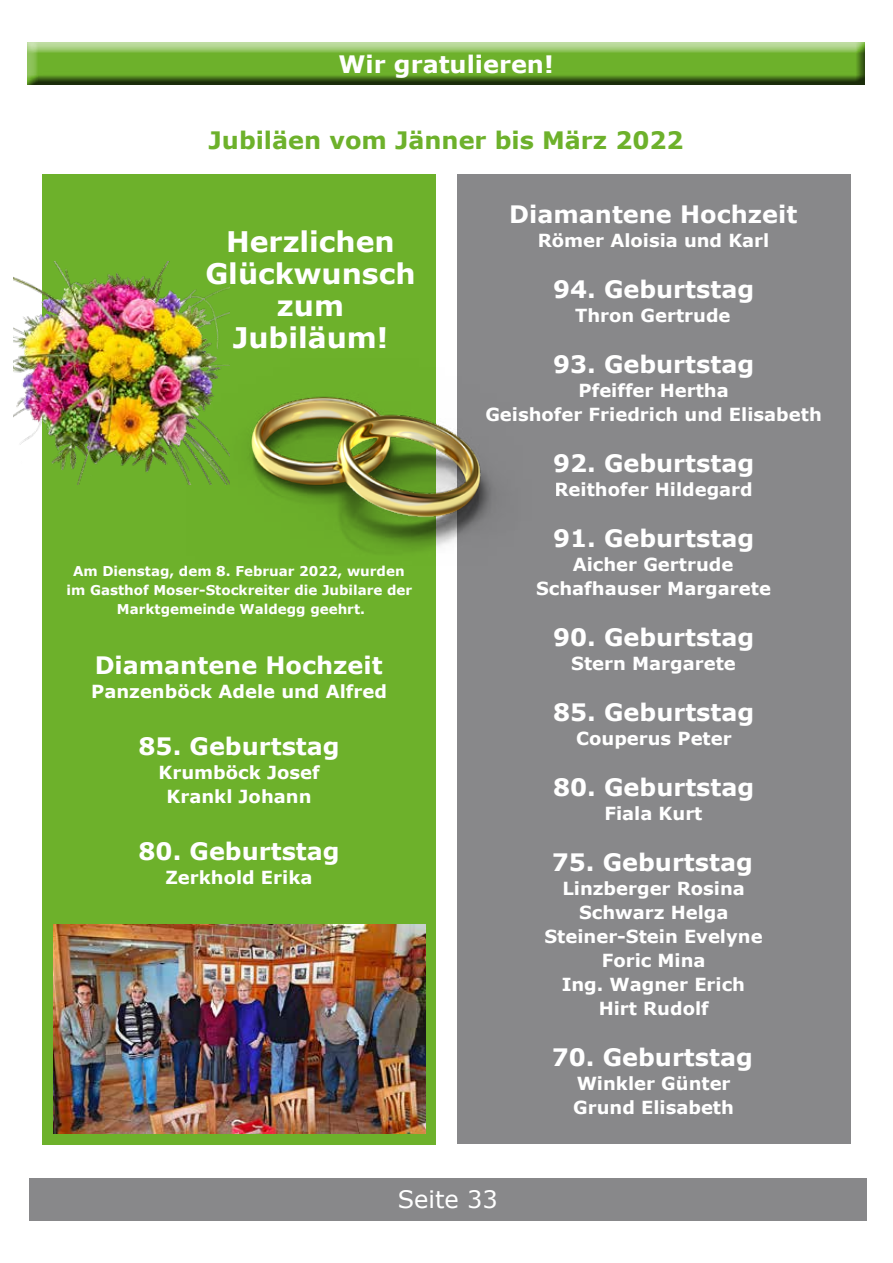
<style>
.page{position:relative;width:893px;height:1263px;background:#fff}
.page>*{position:absolute;margin:0;border:0;box-sizing:border-box;transform-origin:0 0}
.t1{font:700 28.35px/31.8px "Verdana";color:#fff;text-align:center}
.t2{font:700 24px "Verdana";color:#fff}
.t3{font:700 24px "Verdana";color:#6db12b}
.t4{font:24px "Verdana";color:#fff}
.t5{font:700 18px/24px "Verdana";color:#fff;text-align:center}
.t6{font:700 13.5px/19.2px "Verdana";color:#fff;text-align:center}
</style>
<div class="page">
<div style="left:29px;top:1178px;width:837px;height:42px;background:#88888a"></div>
<div style="left:27px;top:42px;width:841px;height:43px;background:#000;opacity:.75"></div>
<div style="left:43px;top:174px;width:393px;height:377px;background:#6db12b"></div>
<div style="left:43px;top:546px;width:393px;height:598px;background:#6db12b"></div>
<div style="left:457px;top:174px;width:393px;height:970px;background:#88888a"></div>
<img style="left:53px;top:924px;width:372px;height:209px">
<img style="left:342px;top:531px;width:124px;height:21px">
<img style="left:229px;top:365px;width:264px;height:166px">
<img style="left:14px;top:261px;width:215px;height:224px">
<h2 class="t2" style="left:339px;top:49px;width:217px">Wir gratulieren!</h2>
<h2 class="t3" style="left:209px;top:125px;width:477px">Jubiläen vom Jänner bis März 2022</h2>
<h1 class="t1" style="left:205px;top:226px;width:212px">Herzlichen<br>Glückwunsch zum<br>Jubiläum!</h1>
<p class="t6" style="left:67px;top:562px;width:347px">Am Dienstag, dem 8. Februar 2022, wurden im Gasthof Moser-Stockreiter die Jubilare der<br>Marktgemeinde Waldegg geehrt.</p>
<h2 class="t2" style="left:95px;top:650px;width:289px">Diamantene Hochzeit</h2>
<p class="t5" style="left:91px;top:680px;width:297px">Panzenböck Adele und Alfred</p>
<h2 class="t2" style="left:139px;top:731px;width:203px">85. Geburtstag</h2>
<p class="t5" style="left:159px;top:761px;width:163px">Krumböck Josef<br>Krankl Johann</p>
<h2 class="t2" style="left:139px;top:836px;width:203px">80. Geburtstag</h2>
<p class="t5" style="left:165px;top:866px;width:149px">Zerkhold Erika</p>
<h2 class="t2" style="left:509px;top:199px;width:289px">Diamantene Hochzeit</h2>
<p class="t5" style="left:538px;top:228px;width:233px">Römer Aloisia und Karl</p>
<h2 class="t2" style="left:553px;top:274px;width:203px">94. Geburtstag</h2>
<p class="t5" style="left:575px;top:303px;width:157px">Thron Gertrude</p>
<h2 class="t2" style="left:553px;top:349px;width:203px">93. Geburtstag</h2>
<p class="t5" style="left:485px;top:378px;width:338px">Pfeiffer Hertha<br>Geishofer Friedrich und Elisabeth</p>
<h2 class="t2" style="left:553px;top:448px;width:203px">92. Geburtstag</h2>
<p class="t5" style="left:555px;top:477px;width:200px">Reithofer Hildegard</p>
<h2 class="t2" style="left:553px;top:523px;width:203px">91. Geburtstag</h2>
<p class="t5" style="left:536px;top:552px;width:236px">Aicher Gertrude<br>Schafhauser Margarete</p>
<h2 class="t2" style="left:553px;top:622px;width:203px">90. Geburtstag</h2>
<p class="t5" style="left:571px;top:651px;width:166px">Stern Margarete</p>
<h2 class="t2" style="left:553px;top:697px;width:203px">85. Geburtstag</h2>
<p class="t5" style="left:576px;top:726px;width:157px">Couperus Peter</p>
<h2 class="t2" style="left:553px;top:772px;width:203px">80. Geburtstag</h2>
<p class="t5" style="left:604px;top:801px;width:100px">Fiala Kurt</p>
<h2 class="t2" style="left:552px;top:847px;width:203px">75. Geburtstag</h2>
<p class="t5" style="left:544px;top:876px;width:220px">Linzberger Rosina<br>Schwarz Helga<br>Steiner-Stein Evelyne<br>Foric Mina<br>Ing. Wagner Erich<br>Hirt Rudolf</p>
<h2 class="t2" style="left:552px;top:1042px;width:203px">70. Geburtstag</h2>
<p class="t5" style="left:573px;top:1071px;width:162px;text-align:left">Winkler Günter<br>Grund Elisabeth</p>
<h2 class="t4" style="left:398px;top:1184px;width:102px">Seite 33</h2>
</div>
